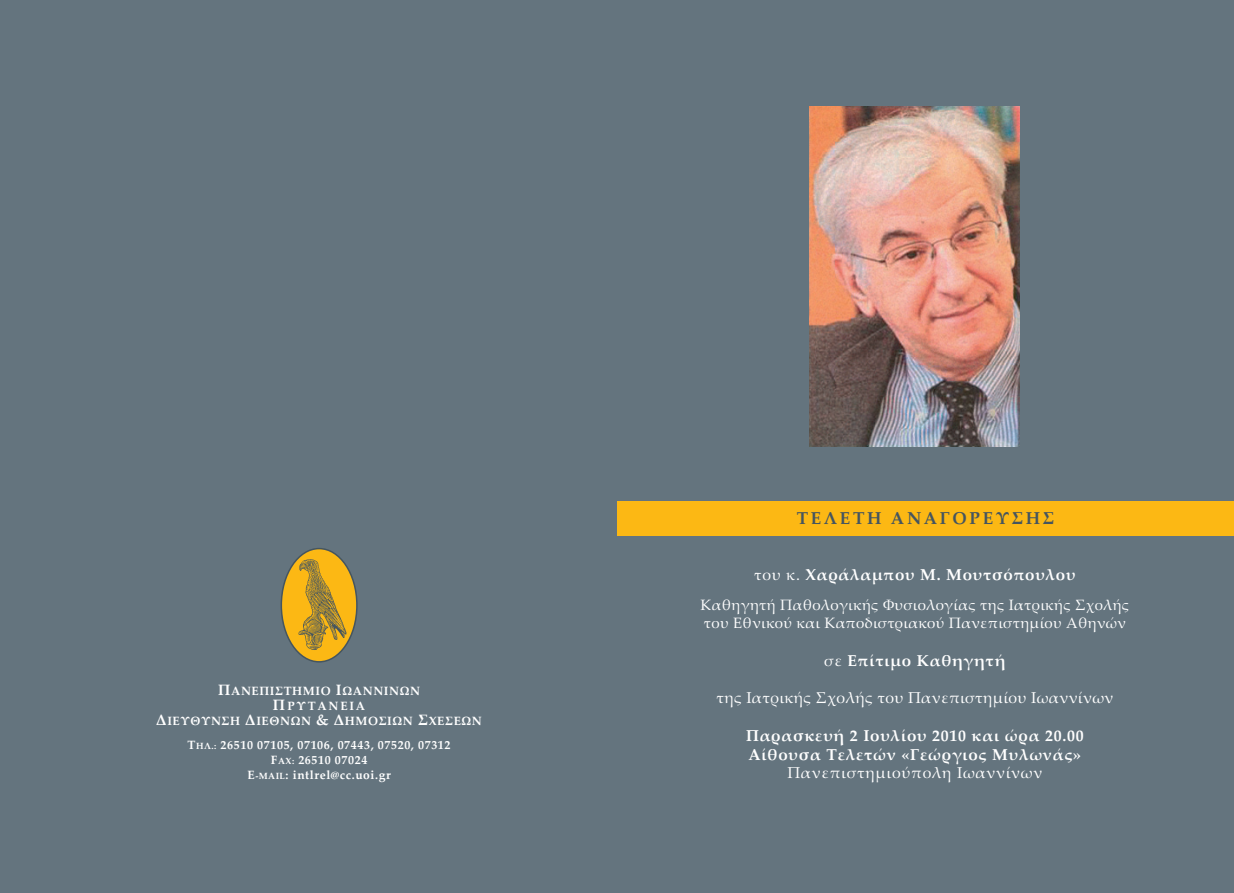
<style>
.page{position:relative;width:1234px;height:893px;background:#fff}
.page>*{position:absolute;margin:0;border:0;box-sizing:border-box;transform-origin:0 0}
.t1{font:700 17.25px "Palatino Linotype";letter-spacing:.15em;color:#45555f}
.t2{font:700 15.75px/18.8px "Palatino Linotype";letter-spacing:.05em;color:#fff}
.t3{font:15.75px "Palatino Linotype";letter-spacing:.025em;color:#fff}
.t4{font:15.75px "Palatino Linotype";letter-spacing:.05em;color:#fff}
.t5{font:15px/18.8px "Palatino Linotype";letter-spacing:.025em;color:#fff}
.t6{font:700 12px/15px "Palatino Linotype";letter-spacing:.05em;color:#fff;text-align:center}
.s1{font-size:15px}
.s2{font-size:9px}
.s3{font-weight:400}
</style>
<div class="page">
<div style="left:0;top:0;width:1233px;height:893px;background:#64747e"></div>
<img style="left:809px;top:107px;width:210px;height:340px">
<div style="left:617px;top:501px;width:616px;height:34px;background:#fcb814"></div>
<svg style="left:280px;top:548px;width:77px;height:115px"></svg>
<p class="t6" style="left:156px;top:685px;width:327px"><span class="s1">Π</span>ΑΝΕΠΙΣΤΗΜΙΟ <span class="s1">Ι</span>ΩΑΝΝΙΝΩΝ<br><span class="s1">Π</span>ΡΥΤΑΝΕΙΑ<br><span class="s1">Δ</span>ΙΕΥΘΥΝΣΗ <span class="s1">Δ</span>ΙΕΘΝΩΝ <span class="s1">&amp; Δ</span>ΗΜΟΣΙΩΝ <span class="s1">Σ</span>ΧΕΣΕΩΝ</p>
<p class="t6" style="left:187px;top:739px;width:264px">Τ<span class="s2">ΗΛ.:</span> 26510 07105, 07106, 07443, 07520, 07312<br>F<span class="s2">AX:</span> 26510 07024<br>E<span class="s2">-MAIL</span>: intlrel@cc.uoi.gr</p>
<h1 class="t1" style="left:796px;top:511px;width:259px">ΤΕΛΕΤΗ ΑΝΑΓΟΡΕΥΣΗΣ</h1>
<h2 class="t2" style="left:754px;top:567px;width:323px"><span class="s3">του κ.</span> Χαράλαμπου Μ. Μουτσόπουλου</h2>
<p class="t5" style="left:700px;top:597px;width:430px">Καθηγητή Παθολογικής Φυσιολογίας της Ιατρικής Σχολής του Εθνικού και Καποδιστριακού Πανεπιστημίου Αθηνών</p>
<h2 class="t2" style="left:824px;top:653px;width:183px"><span class="s3">σε</span> Επίτιμο Καθηγητή</h2>
<h2 class="t3" style="left:716px;top:692px;width:398px">της Ιατρικής Σχολής του Πανεπιστημίου Ιωαννίνων</h2>
<h2 class="t2" style="left:745px;top:728px;width:339px">Παρασκευή 2 Ιουλίου 2010 και ώρα 20.00<br>Αίθουσα Τελετών «Γεώργιος Μυλωνάς»</h2>
<h2 class="t4" style="left:787px;top:767px;width:256px">Πανεπιστημιούπολη Ιωαννίνων</h2>
</div>
